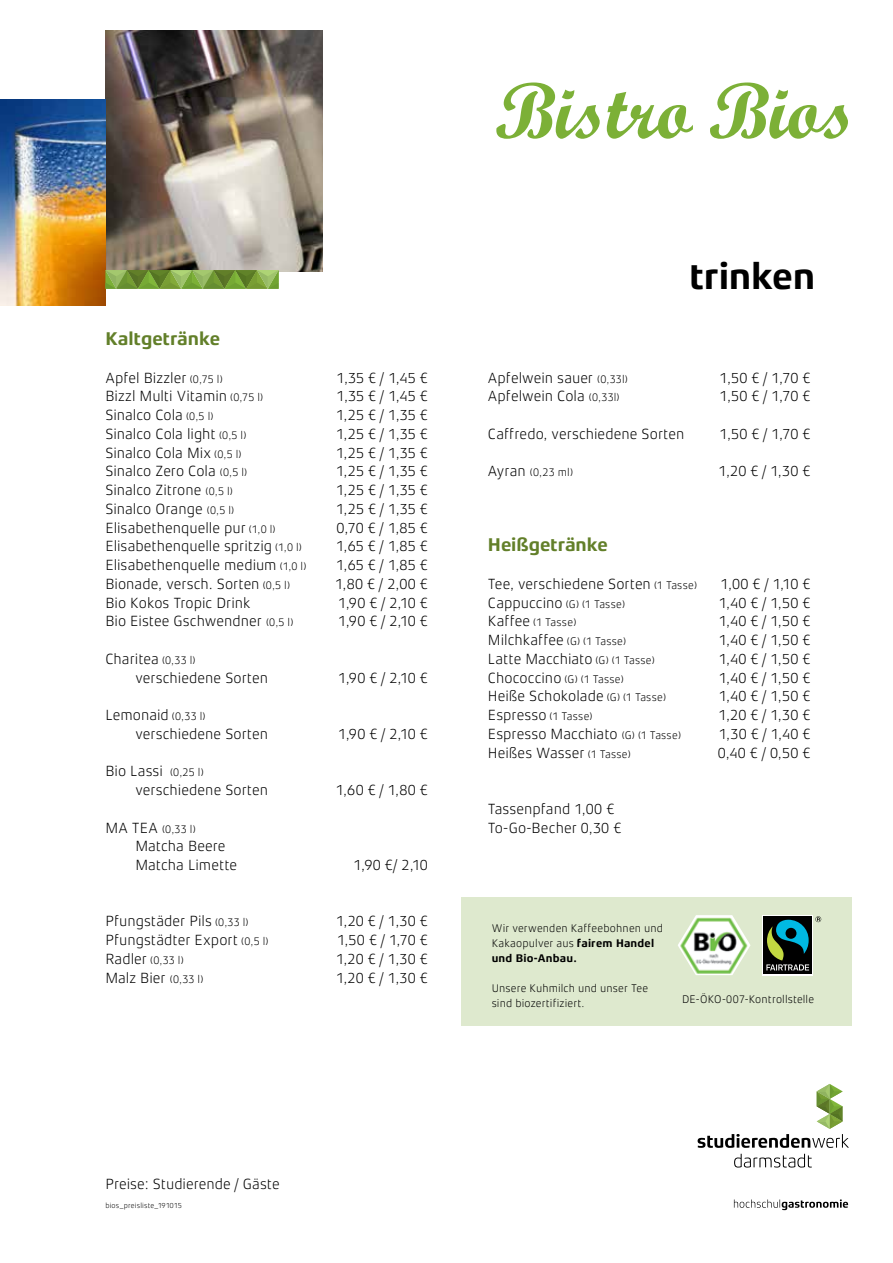
<style>
.page{position:relative;width:893px;height:1263px;background:#fff}
.page>*{position:absolute;margin:0;border:0;box-sizing:border-box;transform-origin:0 0}
.t1{font:700 37.5px "Xenois Sans Pro";letter-spacing:-.01em;color:#000}
.t2{font:700 18.75px "Xenois Sans Pro";letter-spacing:-.005em;color:#627f29}
.t3{font:300 15px/18.8px "Xenois Sans Pro";color:#000}
.t4{font:300 11.25px/15px "Xenois Sans Pro";letter-spacing:.01em;color:#000}
.t5{font:300 7.5px "Xenois Sans Pro";letter-spacing:.015em;color:#000}
.s1{font-size:11.25px}
.s2{font-size:15px}
.s3{font-weight:700}
</style>
<div class="page">
<svg style="left:734px;top:1154px;width:78px;height:13px"></svg>
<svg style="left:698px;top:1084px;width:151px;height:64px"></svg>
<svg style="left:734px;top:1199px;width:114px;height:11px"></svg>
<img style="left:105px;top:30px;width:218px;height:241px">
<img style="left:0;top:99px;width:105px;height:207px">
<svg style="left:105px;top:270px;width:174px;height:19px"></svg>
<svg style="left:496px;top:83px;width:104px;height:56px"></svg>
<svg style="left:607px;top:92px;width:86px;height:47px"></svg>
<svg style="left:710px;top:83px;width:138px;height:56px"></svg>
<div style="left:462px;top:898px;width:390px;height:128px;background:#dee9ce"></div>
<img style="left:687px;top:915px;width:9px;height:15px">
<div style="left:762px;top:915px;width:51px;height:60px;background:#fff"></div>
<svg style="left:815px;top:916px;width:6px;height:6px"></svg>
<div style="left:763px;top:916px;width:49px;height:58px;background:#000"></div>
<svg style="left:766px;top:920px;width:43px;height:50px"></svg>
<p class="t2" style="left:105px;top:328px;width:116px">Kaltgetränke</p>
<p class="t3" style="left:105px;top:368px;width:119px">Apfel Bizzler <span class="s1">(0,75 l)</span></p>
<p class="t3" style="left:337px;top:368px;width:93px">1,35 € / 1,45 €</p>
<p class="t3" style="left:105px;top:387px;width:159px">Bizzl Multi Vitamin <span class="s1">(0,75 l)</span></p>
<p class="t3" style="left:337px;top:387px;width:93px">1,35 € / 1,45 €</p>
<p class="t3" style="left:105px;top:406px;width:110px">Sinalco Cola <span class="s1">(0,5 l)</span></p>
<p class="t3" style="left:336px;top:406px;width:93px">1,25 € / 1,35 €</p>
<p class="t3" style="left:105px;top:424px;width:142px">Sinalco Cola light <span class="s1">(0,5 l)</span></p>
<p class="t3" style="left:336px;top:424px;width:93px">1,25 € / 1,35 €</p>
<p class="t3" style="left:105px;top:443px;width:138px">Sinalco Cola Mix <span class="s1">(0,5 l)</span></p>
<p class="t3" style="left:336px;top:443px;width:93px">1,25 € / 1,35 €</p>
<p class="t3" style="left:105px;top:462px;width:143px">Sinalco Zero Cola <span class="s1">(0,5 l)</span></p>
<p class="t3" style="left:336px;top:462px;width:93px">1,25 € / 1,35 €</p>
<p class="t3" style="left:105px;top:481px;width:129px">Sinalco Zitrone <span class="s1">(0,5 l)</span></p>
<p class="t3" style="left:336px;top:481px;width:93px">1,25 € / 1,35 €</p>
<p class="t3" style="left:105px;top:499px;width:130px">Sinalco Orange <span class="s1">(0,5 l)</span></p>
<p class="t3" style="left:336px;top:499px;width:93px">1,25 € / 1,35 €</p>
<p class="t3" style="left:105px;top:518px;width:172px">Elisabethenquelle pur <span class="s1">(1,0 l)</span></p>
<p class="t3" style="left:337px;top:518px;width:93px">0,70 € / 1,85 €</p>
<p class="t3" style="left:105px;top:537px;width:198px">Elisabethenquelle spritzig <span class="s1">(1,0 l)</span></p>
<p class="t3" style="left:336px;top:537px;width:93px">1,65 € / 1,85 €</p>
<p class="t3" style="left:105px;top:556px;width:203px">Elisabethenquelle medium <span class="s1">(1,0 l)</span></p>
<p class="t3" style="left:336px;top:556px;width:93px">1,65 € / 1,85 €</p>
<p class="t3" style="left:105px;top:574px;width:186px">Bionade, versch. Sorten <span class="s1">(0,5 l)</span></p>
<p class="t3" style="left:335px;top:574px;width:94px">1,80 € / 2,00 €</p>
<p class="t3" style="left:105px;top:593px;width:147px">Bio Kokos Tropic Drink</p>
<p class="t3" style="left:338px;top:593px;width:91px">1,90 € / 2,10 €</p>
<p class="t3" style="left:105px;top:612px;width:189px">Bio Eistee Gschwendner <span class="s1">(0,5 l)</span></p>
<p class="t3" style="left:338px;top:612px;width:91px">1,90 € / 2,10 €</p>
<p class="t3" style="left:135px;top:649px;width:134px;text-indent:-30px">Charitea <span class="s1">(0,33 l) </span>verschiedene Sorten</p>
<p class="t3" style="left:338px;top:668px;width:91px">1,90 € / 2,10 €</p>
<p class="t3" style="left:135px;top:706px;width:134px;text-indent:-30px">Lemonaid <span class="s1">(0,33 l) </span>verschiedene Sorten</p>
<p class="t3" style="left:135px;top:762px;width:134px;text-indent:-30px">Bio Lassi <span class="s1">(0,25 l) </span>verschiedene Sorten</p>
<p class="t4" style="left:105px;top:821px;width:92px"><span class="s2">MA TEA</span> (0,33 l)</p>
<p class="t3" style="left:135px;top:837px;width:103px">Matcha Beere<br>Matcha Limette</p>
<p class="t3" style="left:338px;top:724px;width:91px">1,90 € / 2,10 €</p>
<p class="t3" style="left:336px;top:781px;width:94px">1,60 € / 1,80 €</p>
<p class="t3" style="left:354px;top:856px;width:76px">1,90 €/ 2,10</p>
<p class="t3" style="left:105px;top:912px;width:145px">Pfungstäder Pils <span class="s1">(0,33 l)</span></p>
<p class="t3" style="left:336px;top:912px;width:93px">1,20 € / 1,30 €</p>
<p class="t3" style="left:105px;top:931px;width:165px">Pfungstädter Export <span class="s1">(0,5 l)</span></p>
<p class="t3" style="left:337px;top:931px;width:92px">1,50 € / 1,70 €</p>
<p class="t4" style="left:105px;top:952px;width:80px"><span class="s2">Radler</span> (0,33 l)</p>
<p class="t3" style="left:336px;top:949px;width:93px">1,20 € / 1,30 €</p>
<p class="t3" style="left:105px;top:968px;width:100px">Malz Bier <span class="s1">(0,33 l)</span></p>
<p class="t3" style="left:336px;top:968px;width:93px">1,20 € / 1,30 €</p>
<h1 class="t1" style="left:689px;top:255px;width:128px">trinken</h1>
<p class="t3" style="left:488px;top:368px;width:142px">Apfelwein sauer <span class="s1">(0,33l)</span></p>
<p class="t3" style="left:720px;top:368px;width:92px">1,50 € / 1,70 €</p>
<p class="t3" style="left:488px;top:387px;width:133px">Apfelwein Cola <span class="s1">(0,33l)</span></p>
<p class="t3" style="left:720px;top:387px;width:92px">1,50 € / 1,70 €</p>
<p class="t3" style="left:488px;top:424px;width:198px">Caffredo, verschiedene Sorten</p>
<p class="t3" style="left:720px;top:424px;width:92px">1,50 € / 1,70 €</p>
<p class="t4" style="left:488px;top:465px;width:87px"><span class="s2">Ayran</span> (0,23 ml)</p>
<p class="t3" style="left:719px;top:462px;width:93px">1,20 € / 1,30 €</p>
<p class="t2" style="left:488px;top:534px;width:121px">Heißgetränke</p>
<p class="t3" style="left:488px;top:574px;width:211px">Tee, verschiedene Sorten <span class="s1">(1 Tasse)</span></p>
<p class="t3" style="left:721px;top:574px;width:91px">1,00 € / 1,10 €</p>
<p class="t4" style="left:488px;top:596px;width:139px"><span class="s2">Cappuccino</span> (G) (1 Tasse)</p>
<p class="t3" style="left:719px;top:593px;width:93px">1,40 € / 1,50 €</p>
<p class="t4" style="left:488px;top:615px;width:90px"><span class="s2">Kaffee</span> (1 Tasse)</p>
<p class="t3" style="left:719px;top:612px;width:93px">1,40 € / 1,50 €</p>
<p class="t3" style="left:488px;top:631px;width:140px">Milchkaffee <span class="s1">(G) (1 Tasse)</span></p>
<p class="t3" style="left:719px;top:631px;width:93px">1,40 € / 1,50 €</p>
<p class="t3" style="left:488px;top:649px;width:168px">Latte Macchiato <span class="s1">(G) (1 Tasse)</span></p>
<p class="t3" style="left:719px;top:649px;width:93px">1,40 € / 1,50 €</p>
<p class="t4" style="left:488px;top:671px;width:137px"><span class="s2">Chococcino</span> (G) (1 Tasse)</p>
<p class="t3" style="left:719px;top:668px;width:93px">1,40 € / 1,50 €</p>
<p class="t3" style="left:488px;top:687px;width:180px">Heiße Schokolade <span class="s1">(G) (1 Tasse)</span></p>
<p class="t3" style="left:719px;top:687px;width:93px">1,40 € / 1,50 €</p>
<p class="t3" style="left:488px;top:706px;width:106px">Espresso <span class="s1">(1 Tasse)</span></p>
<p class="t3" style="left:719px;top:706px;width:93px">1,20 € / 1,30 €</p>
<p class="t3" style="left:488px;top:724px;width:195px">Espresso Macchiato <span class="s1">(G) (1 Tasse)</span></p>
<p class="t3" style="left:719px;top:724px;width:93px">1,30 € / 1,40 €</p>
<p class="t3" style="left:488px;top:743px;width:144px">Heißes Wasser <span class="s1">(1 Tasse)</span></p>
<p class="t3" style="left:718px;top:743px;width:94px">0,40 € / 0,50 €</p>
<p class="t3" style="left:488px;top:799px;width:135px">Tassenpfand 1,00 €<br>To-Go-Becher 0,30 €</p>
<p class="t4" style="left:492px;top:921px;width:173px">Wir verwenden Kaffeebohnen und<br>Kakaopulver aus <span class="s3">fairem Handel und Bio-Anbau.</span></p>
<p class="t4" style="left:492px;top:981px;width:158px">Unsere Kuhmilch und unser Tee sind biozertifiziert.</p>
<p class="t4" style="left:682px;top:991px;width:134px">DE-ÖKO-007-Kontrollstelle</p>
<p class="t3" style="left:105px;top:1174px;width:176px">Preise: Studierende / Gäste</p>
<p class="t5" style="left:105px;top:1201px;width:78px">bios_preisliste_191015</p>
</div>
